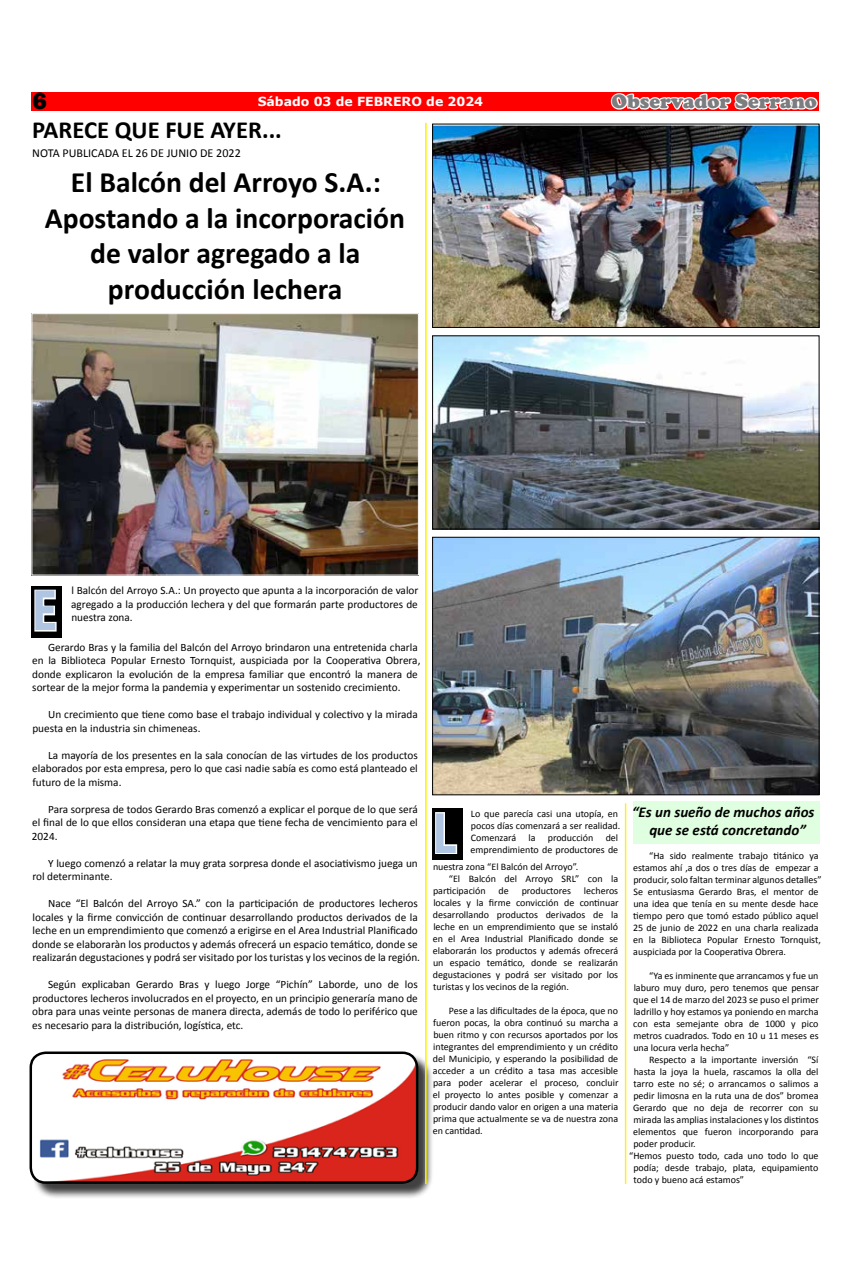
<style>
.page{position:relative;width:851px;height:1276px;background:#fff}
.page>*{position:absolute;margin:0;border:0;box-sizing:border-box;transform-origin:0 0}
.t1{font:700 56.25px "Ebrima";color:#afc5e1;scale:.83 1}
.t2{font:700 29.62px/35.5px "Calibri";color:#000;text-align:center}
.t3{font:700 24.62px "Calibri";color:#000}
.t4{font:800 24.62px "Franklin Gothic";color:#000}
.t5{font:900 20px "Cooper";color:#7c7d80}
.t6{font:italic 700 15px/18px "Calibri";color:#000;text-align:center}
.t7{font:700 12.5px "Verdana";color:#fff}
.t8{font:12.12px "Calibri";color:#000}
.t9{font:11.25px/13.5px "Calibri";color:#000;text-align:justify}
.t10{font:10px/12px "Calibri";color:#000;text-align:justify}
</style>
<div class="page">
<div style="left:632px;top:801px;width:187px;height:42px;background:#e0ffe0"></div>
<div style="left:32px;top:92px;width:787px;height:18px;background:#f00"></div>
<svg style="left:609px;top:93px;width:210px;height:31px"></svg>
<div style="left:31px;top:1053px;width:403px;height:146px;background:#000;opacity:.75"></div>
<img style="left:31px;top:1053px;width:386px;height:129px">
<div style="left:30px;top:1051px;width:388px;height:132px;border:2px solid #000;border-radius:15px"></div>
<div style="left:32px;top:586px;width:30px;height:51px;background:#000"></div>
<svg style="left:34px;top:589px;width:23px;height:43px"></svg>
<img style="left:34px;top:315px;width:382px;height:258px">
<div style="left:32px;top:313px;width:386px;height:262px;border:1px solid #fff"></div>
<hr style="left:426px;top:123px;width:1px;height:1060px;background:#fff200">
<hr style="left:425px;top:123px;width:1px;height:1060px;background:#fff200">
<img style="left:434px;top:126px;width:383px;height:200px">
<div style="left:432px;top:124px;width:387px;height:204px;border:1px solid #000"></div>
<img style="left:434px;top:337px;width:383px;height:190px">
<div style="left:432px;top:335px;width:387px;height:194px;border:1px solid #000"></div>
<img style="left:434px;top:539px;width:383px;height:254px">
<div style="left:432px;top:537px;width:387px;height:258px;border:1px solid #000"></div>
<div style="left:432px;top:808px;width:30px;height:52px;background:#000"></div>
<svg style="left:435px;top:812px;width:23px;height:42px"></svg>
<hr style="left:625px;top:803px;width:1px;height:380px;background:#fff200">
<h3 class="t4" style="left:32px;top:85px;width:16px">6</h3>
<p class="t7" style="left:258px;top:93px;width:227px">Sábado 03 de FEBRERO de 2024</p>
<h3 class="t5" style="left:611px;top:90px;width:207px">Observador Serrano</h3>
<h3 class="t3" style="left:32px;top:114px;width:251px">PARECE QUE FUE AYER...</h3>
<p class="t8" style="left:32px;top:145px;width:210px">NOTA PUBLICADA EL 26 DE JUNIO DE 2022</p>
<h2 class="t2" style="left:45px;top:165px;width:362px">El Balcón del Arroyo S.A.:<br>Apostando a la incorporación de valor agregado a la producción lechera</h2>
<p class="t9" style="left:71px;top:584px;width:348px">l Balcón del Arroyo S.A.: Un proyecto que apunta a la incorporación de valor agregado a la producción lechera y del que formarán parte productores de nuestra zona.</p>
<p class="t9" style="left:32px;top:640px;width:390px;text-align:left;text-indent:16px">Gerardo Bras y la familia del Balcón del Arroyo brindaron una entretenida charla en la Biblioteca Popular Ernesto Tornquist, auspiciada por la Cooperativa Obrera, donde explicaron la evolución de la empresa familiar que encontró la manera de sortear de la mejor forma la pandemia y experimentar un sostenido crecimiento.</p>
<p class="t9" style="left:32px;top:708px;width:387px;text-indent:16px">Un crecimiento que tiene como base el trabajo individual y colectivo y la mirada puesta en la industria sin chimeneas.</p>
<p class="t9" style="left:32px;top:748px;width:387px;text-indent:16px">La mayoría de los presentes en la sala conocían de las virtudes de los productos elaborados por esta empresa, pero lo que casi nadie sabía es como está planteado el futuro de la misma.</p>
<p class="t9" style="left:32px;top:802px;width:387px;text-indent:16px">Para sorpresa de todos Gerardo Bras comenzó a explicar el porque de lo que será el final de lo que ellos consideran una etapa que tiene fecha de vencimiento para el 2024.</p>
<p class="t9" style="left:32px;top:856px;width:387px;text-indent:16px">Y luego comenzó a relatar la muy grata sorpresa donde el asociativismo juega un rol determinante.</p>
<p class="t9" style="left:32px;top:897px;width:389px;text-align:left;text-indent:16px">Nace “El Balcón del Arroyo SA.” con la participación de productores lecheros locales y la firme convicción de continuar desarrollando productos derivados de la leche en un emprendimiento que comenzó a erigirse en el Area Industrial Planificado donde se elaboraràn los productos y además ofrecerá un espacio temático, donde se realizarán degustaciones y podrá ser visitado por los turistas y los vecinos de la región.</p>
<p class="t9" style="left:32px;top:978px;width:387px;text-indent:16px">Según explicaban Gerardo Bras y luego Jorge “Pichín” Laborde, uno de los productores lecheros involucrados en el proyecto, en un principio generaría mano de obra para unas veinte personas de manera directa, además de todo lo periférico que es necesario para la distribución, logística, etc.</p>
<h1 class="t1" style="left:32px;top:568px;width:32px">E</h1>
<p class="t10" style="left:470px;top:807px;width:151px;text-align:left">Lo que parecía casi una utopía, en pocos días comenzará a ser realidad.<br>Comenzará la producción del emprendimiento de productores de</p>
<h1 class="t1" style="left:432px;top:791px;width:30px">L</h1>
<p class="t10" style="left:433px;top:860px;width:147px">nuestra zona “El Balcón del Arroyo”.</p>
<p class="t10" style="left:449px;top:872px;width:171px">“El Balcón del Arroyo SRL” con la</p>
<p class="t10" style="left:433px;top:884px;width:54px">participación</p>
<p class="t10" style="left:498px;top:884px;width:12px">de</p>
<p class="t10" style="left:521px;top:884px;width:51px">productores</p>
<p class="t10" style="left:432px;top:884px;width:187px;text-indent:151px">lecheros locales y la firme convicción de continuar desarrollando productos derivados de la leche en un emprendimiento que se instaló en el Area Industrial Planificado donde se elaborarán los productos y además ofrecerá un espacio temático, donde se realizarán degustaciones y podrá ser visitado por los turistas y los vecinos de la región.</p>
<p class="t10" style="left:432px;top:1004px;width:187px;text-indent:16px">Pese a las dificultades de la época, que no fueron pocas, la obra continuó su marcha a buen ritmo y con recursos aportados por los integrantes del emprendimiento y un crédito del Municipio, y esperando la posibilidad de acceder a un crédito a tasa mas accesible para poder acelerar el proceso, concluir el proyecto lo antes posible y comenzar a producir dando valor en origen a una materia prima que actualmente se va de nuestra zona en cantidad.</p>
<h3 class="t6" style="left:632px;top:803px;width:184px">“Es un sueño de muchos años que se está concretando”</h3>
<p class="t10" style="left:633px;top:850px;width:190px;text-align:left;text-indent:16px">“Ha sido realmente trabajo titánico ya estamos ahí ,a dos o tres días de empezar a producir, solo faltan terminar algunos detalles” Se entusiasma Gerardo Bras, el mentor de una idea que tenía en su mente desde hace tiempo pero que tomó estado público aquel 25 de junio de 2022 en una charla realizada en la Biblioteca Popular Ernesto Tornquist, auspiciada por la Cooperativa Obrera.</p>
<p class="t10" style="left:633px;top:970px;width:187px;text-indent:16px">“Ya es inminente que arrancamos y fue un laburo muy duro, pero tenemos que pensar que el 14 de marzo del 2023 se puso el primer ladrillo y hoy estamos ya poniendo en marcha con esta semejante obra de 1000 y pico metros cuadrados. Todo en 10 u 11 meses es una locura verla hecha”</p>
<p class="t10" style="left:649px;top:1054px;width:171px">Respecto a la importante inversión “Sí</p>
<p class="t10" style="left:633px;top:1066px;width:186px">hasta la joya la huela, rascamos la olla del</p>
<p class="t10" style="left:633px;top:1078px;width:186px">tarro este no sé; o arrancamos o salimos a</p>
<p class="t10" style="left:633px;top:1090px;width:187px">pedir limosna en la ruta una de dos” bromea</p>
<p class="t10" style="left:633px;top:1102px;width:187px">Gerardo que no deja de recorrer con su</p>
<p class="t10" style="left:633px;top:1114px;width:187px">mirada las amplias instalaciones y los distintos</p>
<p class="t10" style="left:633px;top:1126px;width:187px">elementos que fueron incorporando para</p>
<p class="t10" style="left:633px;top:1138px;width:64px">poder producir.</p>
<p class="t10" style="left:629px;top:1150px;width:191px">“Hemos puesto todo, cada uno todo lo que</p>
<p class="t10" style="left:633px;top:1162px;width:186px">podía; desde trabajo, plata, equipamiento</p>
<p class="t10" style="left:633px;top:1174px;width:112px">todo y bueno acá estamos”</p>
</div>
